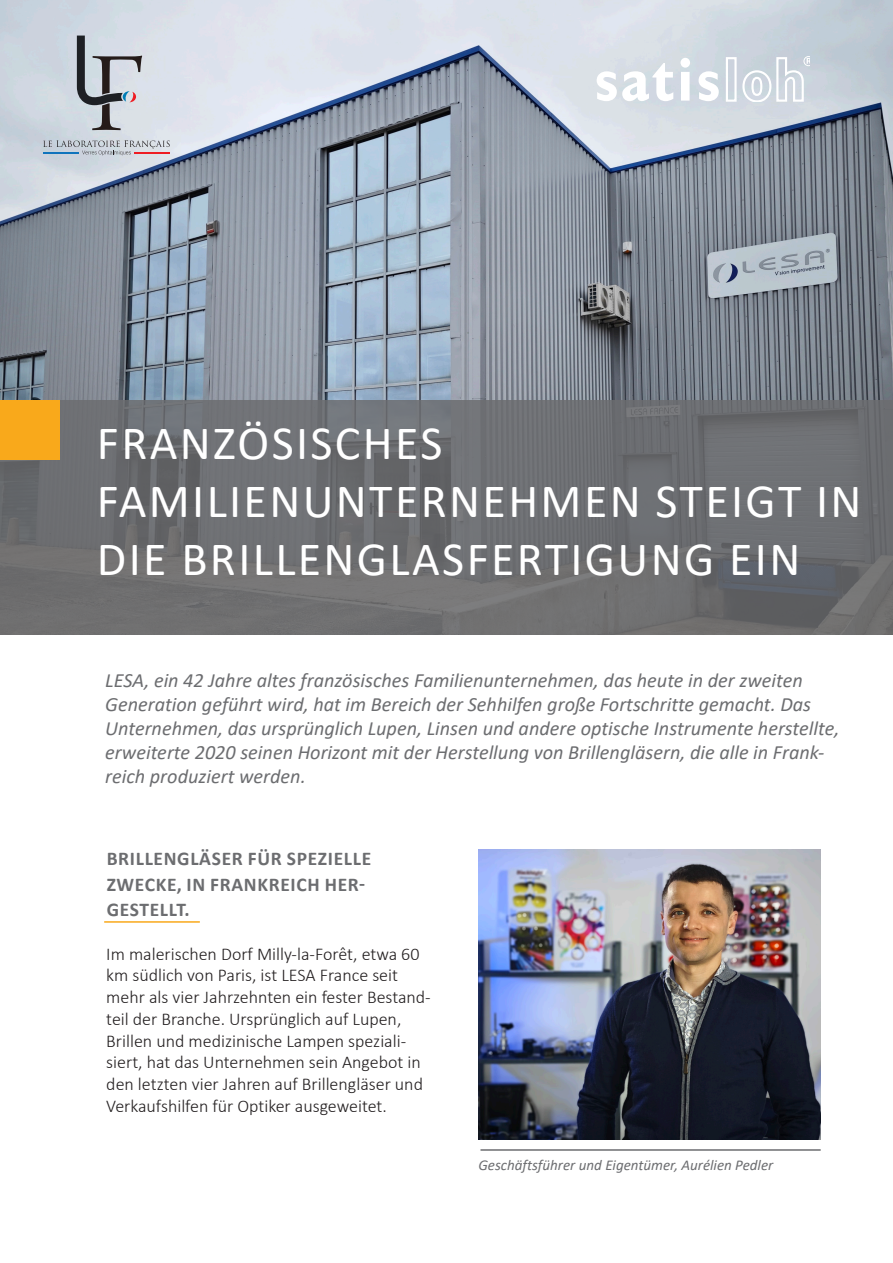
<style>
.page{position:relative;width:893px;height:1263px;background:#fff}
.page>*{position:absolute;margin:0;border:0;box-sizing:border-box;transform-origin:0 0}
.t1{font:48px/57.6px "Calibri";letter-spacing:.05em;color:#fff}
.t2{font:italic 20.25px/24px "Calibri";color:#6c6d70}
.t3{font:700 19.5px/25.5px "Calibri";letter-spacing:.035em;color:#6c6d70}
.t4{font:300 18px/21.8px "Calibri";color:#231f20}
.t5{font:italic 15px "Calibri";color:#6c6d70}
</style>
<div class="page">
<img style="left:0;top:0;width:893px;height:400px">
<div style="left:0;top:400px;width:893px;height:235px;background:#6c6d70"></div>
<div style="left:0;top:400px;width:60px;height:59px;background:#f9a91b"></div>
<svg style="left:597px;top:63px;width:76px;height:38px"></svg>
<svg style="left:680px;top:58px;width:10px;height:43px"></svg>
<svg style="left:699px;top:71px;width:20px;height:30px"></svg>
<svg style="left:725px;top:56px;width:84px;height:46px"></svg>
<svg style="left:77px;top:36px;width:65px;height:94px"></svg>
<svg style="left:43px;top:140px;width:127px;height:15px"></svg>
<hr style="left:43px;top:152px;width:35px;height:2px;background:#1074bc">
<hr style="left:135px;top:152px;width:35px;height:2px;background:#ee1d23">
<hr style="left:104px;top:921px;width:96px;height:2px;background:#f9a91b">
<img style="left:478px;top:849px;width:343px;height:291px">
<hr style="left:480px;top:1149px;width:341px;height:2px;background:#6c6d70">
<p class="t1" style="left:97px;top:413px;width:766px">FRANZÖSISCHES<br>FAMILIENUNTERNEHMEN STEIGT IN<br>DIE BRILLENGLASFERTIGUNG EIN</p>
<p class="t2" style="left:105px;top:667px;width:736px">LESA, ein 42 Jahre altes französisches Familienunternehmen, das heute in der zweiten Generation geführt wird, hat im Bereich der Sehhilfen große Fortschritte gemacht. Das Unternehmen, das ursprünglich Lupen, Linsen und andere optische Instrumente herstellte, erweiterte 2020 seinen Horizont mit der Herstellung von Brillengläsern, die alle in Frank&shy;reich produziert werden.</p>
<p class="t3" style="left:107px;top:846px;width:266px">BRILLENGLÄSER FÜR SPEZIELLE<br>ZWECKE, IN FRANKREICH HER-<br>GESTELLT.</p>
<p class="t4" style="left:106px;top:943px;width:326px">Im malerischen Dorf Milly-la-Forêt, etwa 60 km südlich von Paris, ist LESA France seit mehr als vier Jahrzehnten ein fester Bestand&shy;teil der Branche. Ursprünglich auf Lupen, Brillen und medizinische Lampen speziali&shy;siert, hat das Unternehmen sein Angebot in den letzten vier Jahren auf Brillengläser und Verkaufshilfen für Optiker ausgeweitet.</p>
<p class="t5" style="left:478px;top:1155px;width:296px">Geschäftsführer und Eigentümer, Aurélien Pedler</p>
</div>
